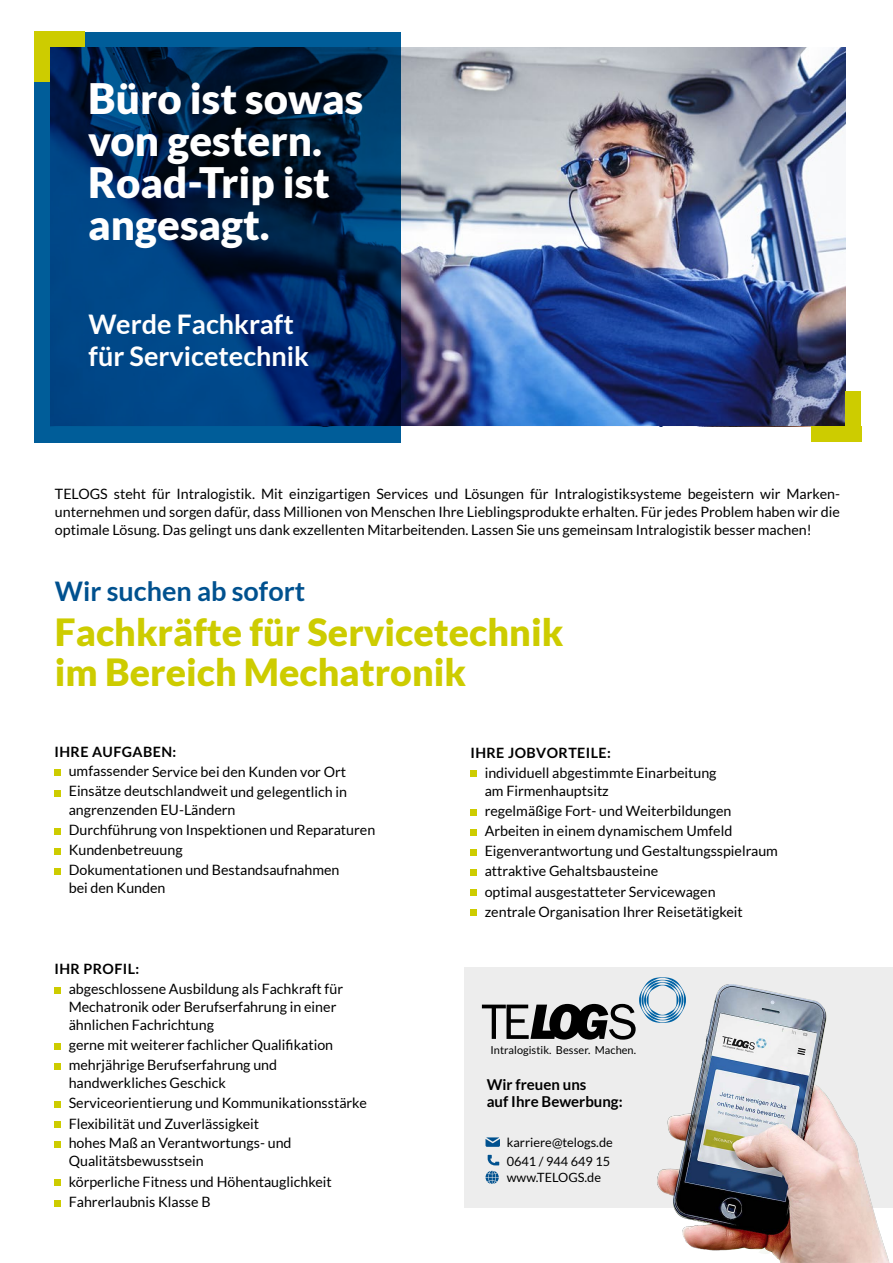
<style>
.page{position:relative;width:893px;height:1263px;background:#fff}
.page>*{position:absolute;margin:0;border:0;box-sizing:border-box;transform-origin:0 0}
.t1{font:900 42px/42px "Lato";color:#fff}
.t2{font:900 37.5px/40.5px "Lato";color:#cdcc00}
.t3{font:700 27px/32.4px "Lato";color:#fff}
.t4{font:700 27px "Lato";color:#00518f}
.t5{font:700 15px/16.5px "Lato";color:#000}
.t6{font:14.25px/20.1px "Lato";color:#000}
.t7{font:700 14.25px "Lato";letter-spacing:.03em;color:#000}
.t8{font:12.75px/18.6px "Lato";color:#000}
.t9{font:10.95px "Lato";letter-spacing:.005em;color:#000}
</style>
<div class="page">
<div style="left:54px;top:770px;width:7px;height:6px;background:#cdcc00"></div>
<div style="left:54px;top:790px;width:7px;height:6px;background:#cdcc00"></div>
<div style="left:54px;top:828px;width:7px;height:6px;background:#cdcc00"></div>
<div style="left:54px;top:848px;width:7px;height:6px;background:#cdcc00"></div>
<div style="left:54px;top:868px;width:7px;height:7px;background:#cdcc00"></div>
<div style="left:54px;top:987px;width:7px;height:6px;background:#cdcc00"></div>
<div style="left:54px;top:1043px;width:7px;height:6px;background:#cdcc00"></div>
<div style="left:54px;top:1063px;width:7px;height:6px;background:#cdcc00"></div>
<div style="left:54px;top:1101px;width:7px;height:7px;background:#cdcc00"></div>
<div style="left:54px;top:1121px;width:7px;height:7px;background:#cdcc00"></div>
<div style="left:54px;top:1141px;width:7px;height:7px;background:#cdcc00"></div>
<div style="left:54px;top:1180px;width:7px;height:6px;background:#cdcc00"></div>
<div style="left:54px;top:1200px;width:7px;height:6px;background:#cdcc00"></div>
<div style="left:470px;top:771px;width:7px;height:6px;background:#cdcc00"></div>
<div style="left:470px;top:809px;width:7px;height:6px;background:#cdcc00"></div>
<div style="left:470px;top:829px;width:7px;height:6px;background:#cdcc00"></div>
<div style="left:470px;top:849px;width:7px;height:6px;background:#cdcc00"></div>
<div style="left:470px;top:869px;width:7px;height:7px;background:#cdcc00"></div>
<div style="left:470px;top:889px;width:7px;height:7px;background:#cdcc00"></div>
<div style="left:470px;top:909px;width:7px;height:7px;background:#cdcc00"></div>
<img style="left:401px;top:47px;width:444px;height:379px">
<div style="left:811px;top:426px;width:50px;height:16px;background:#cdcc00"></div>
<div style="left:845px;top:392px;width:16px;height:50px;background:#cdcc00"></div>
<svg style="left:34px;top:32px;width:367px;height:410px;background:#003162"></svg>
<div style="left:34px;top:32px;width:50px;height:15px;background:#cdcc00"></div>
<div style="left:34px;top:32px;width:16px;height:50px;background:#cdcc00"></div>
<div style="left:464px;top:967px;width:429px;height:240px;background:#ededed"></div>
<svg style="left:485px;top:1137px;width:15px;height:10px"></svg>
<svg style="left:488px;top:1155px;width:11px;height:10px"></svg>
<svg style="left:485px;top:1171px;width:14px;height:13px"></svg>
<svg style="left:482px;top:977px;width:196px;height:62px"></svg>
<img style="left:652px;top:982px;width:241px;height:280px">
<h1 class="t1" style="left:88px;top:77px;width:277px">Büro ist sowas von gestern.<br>Road-Trip ist angesagt.</h1>
<h3 class="t3" style="left:89px;top:308px;width:222px">Werde Fachkraft für Servicetechnik</h3>
<p class="t6" style="left:55px;top:485px;width:786px;line-height:18px;text-align:justify">TELOGS steht für Intralogistik. Mit einzigartigen Services und Lösungen für Intralogistiksysteme begeistern wir Marken&shy;unternehmen und sorgen dafür, dass Millionen von Menschen Ihre Lieblingsprodukte erhalten. Für jedes Problem haben wir die optimale Lösung. Das gelingt uns dank exzellenten Mitarbeitenden. Lassen Sie uns gemeinsam Intralogistik besser machen!</p>
<h3 class="t4" style="left:55px;top:575px;width:252px">Wir suchen ab sofort</h3>
<h2 class="t2" style="left:55px;top:611px;width:510px">Fachkräfte für Servicetechnik im Bereich Mechatronik</h2>
<p class="t7" style="left:54px;top:743px;width:123px">IHRE AUFGABEN:</p>
<p class="t6" style="left:69px;top:762px;width:280px;line-height:19px;text-align:justify">umfassender Service bei den Kunden vor Ort Einsätze deutschlandweit und gelegentlich in angrenzenden EU-Ländern</p>
<p class="t6" style="left:69px;top:820px;width:308px">Durchführung von Inspektionen und Reparaturen<br>Kundenbetreuung<br>Dokumentationen und Bestandsaufnahmen</p>
<p class="t6" style="left:69px;top:878px;width:98px">bei den Kunden</p>
<p class="t7" style="left:54px;top:960px;width:86px">IHR PROFIL:</p>
<p class="t6" style="left:69px;top:980px;width:276px;line-height:18px">abgeschlossene Ausbildung als Fachkraft für<br>Mechatronik oder Berufserfahrung in einer ähnlichen Fachrichtung</p>
<p class="t6" style="left:69px;top:1035px;width:266px">gerne mit weiterer fachlicher Qualifikation mehrjährige Berufserfahrung und</p>
<p class="t6" style="left:69px;top:1073px;width:300px">handwerkliches Geschick<br>Serviceorientierung und Kommunikationsstärke Flexibilität und Zuverlässigkeit<br>hohes Maß an Verantwortungs- und</p>
<p class="t6" style="left:69px;top:1150px;width:265px;line-height:20.5px">Qualitätsbewusstsein<br>körperliche Fitness und Höhentauglichkeit<br>Fahrerlaubnis Klasse B</p>
<p class="t7" style="left:470px;top:744px;width:142px">IHRE JOBVORTEILE:</p>
<p class="t6" style="left:485px;top:764px;width:233px;line-height:18px">individuell abgestimmte Einarbeitung am Firmenhauptsitz</p>
<p class="t6" style="left:485px;top:801px;width:295px">regelmäßige Fort- und Weiterbildungen Arbeiten in einem dynamischem Umfeld Eigenverantwortung und Gestaltungsspielraum attraktive Gehaltsbausteine<br>optimal ausgestatteter Servicewagen<br>zentrale Organisation Ihrer Reisetätigkeit</p>
<p class="t9" style="left:491px;top:1043px;width:147px">Intralogistik. Besser. Machen.</p>
<p class="t5" style="left:487px;top:1076px;width:137px">Wir freuen uns<br>auf Ihre Bewerbung:</p>
<p class="t8" style="left:507px;top:1133px;width:108px">karriere@telogs.de<br>0641 / 944 649 15</p>
<p class="t8" style="left:507px;top:1168px;width:96px">www.TELOGS.de</p>
</div>
